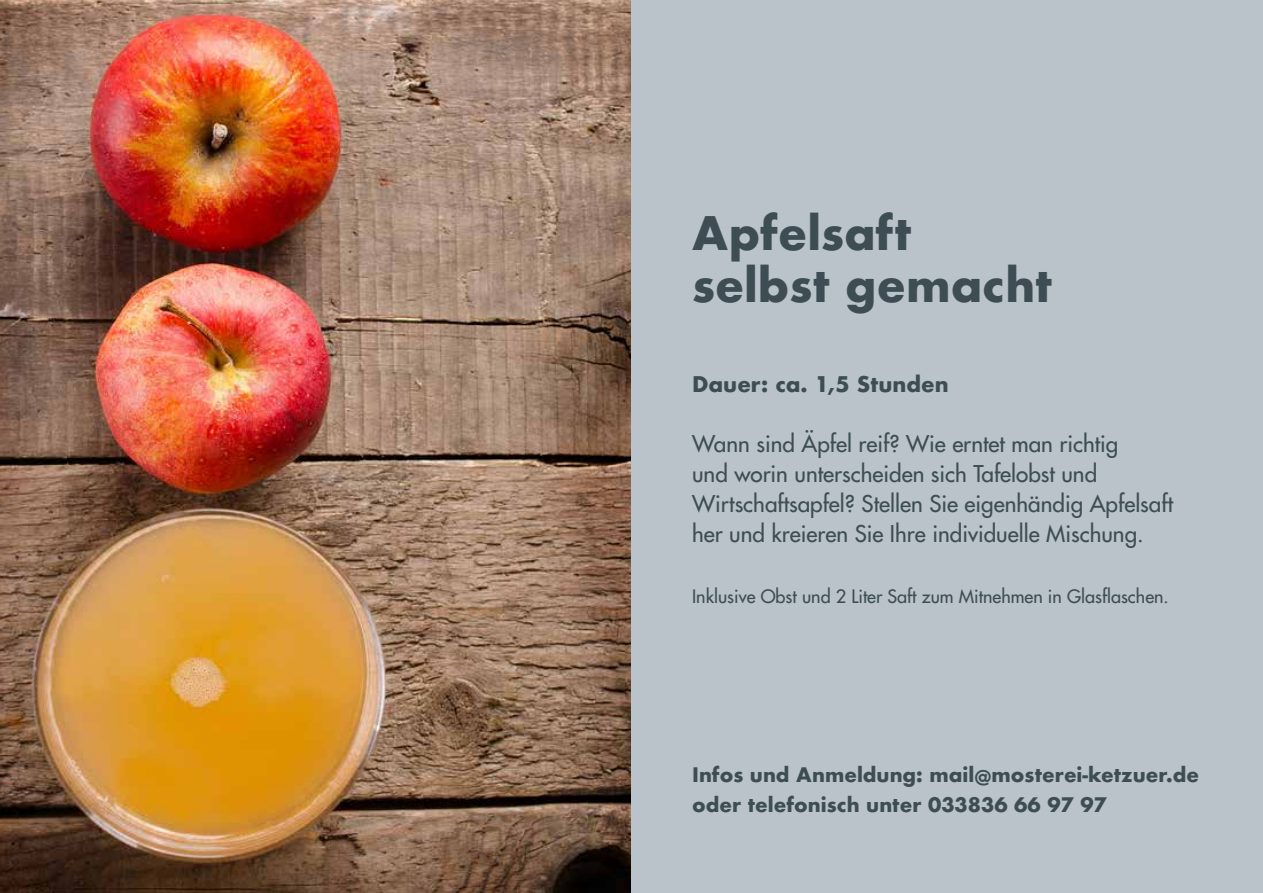
<style>
.page{position:relative;width:1263px;height:893px;background:#fff}
.page>*{position:absolute;margin:0;border:0;box-sizing:border-box;transform-origin:0 0}
.t1{font:700 45px/52.5px "Futura";color:#3e4d54}
.t2{font:22.5px/30px "Futura";color:#3e4d54}
.t3{font:700 21px "Futura";color:#3e4d54}
.t4{font:700 19.5px/30px "Futura";color:#3e4d54}
.t5{font:18px "Futura";color:#3e4d54}
</style>
<div class="page">
<img style="left:0;top:0;width:631px;height:893px">
<div style="left:631px;top:0;width:632px;height:893px;background:#b9c3c9"></div>
<h1 class="t1" style="left:692px;top:207px;width:361px">Apfelsaft selbst gemacht</h1>
<p class="t3" style="left:692px;top:369px;width:258px">Dauer: ca. 1,5 Stunden</p>
<p class="t2" style="left:692px;top:429px;width:482px">Wann sind Äpfel reif? Wie erntet man richtig<br>und worin unterscheiden sich Tafelobst und Wirtschaftsapfel? Stellen Sie eigenhändig Apfelsaft her und kreieren Sie Ihre individuelle Mischung.</p>
<p class="t5" style="left:692px;top:584px;width:478px">Inklusive Obst und 2 Liter Saft zum Mitnehmen in Glasflaschen.</p>
<p class="t4" style="left:692px;top:759px;width:508px">Infos und Anmeldung: mail@mosterei-ketzuer.de oder telefonisch unter 033836 66 97 97</p>
</div>
